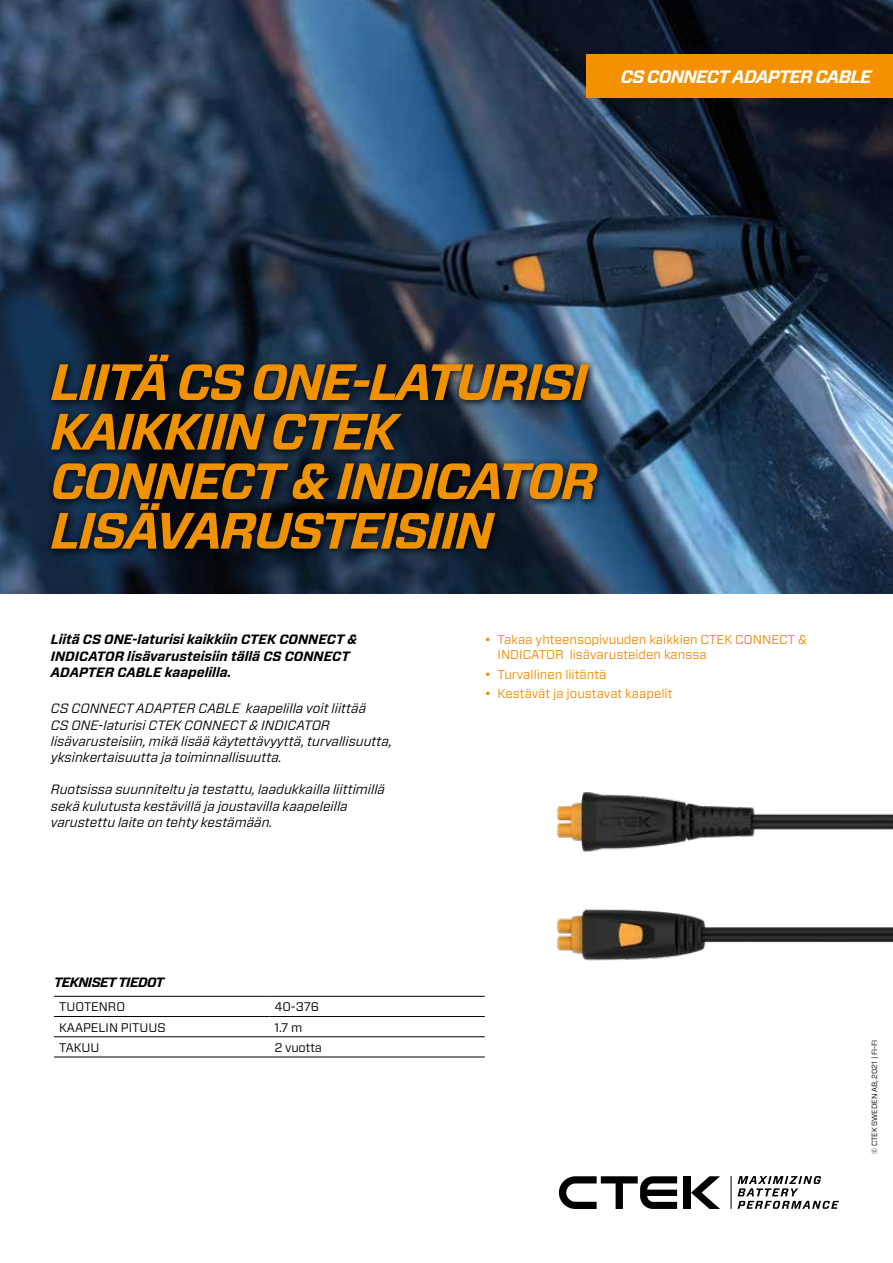
<style>
.page{position:relative;width:893px;height:1263px;background:#fff}
.page>*{position:absolute;margin:0;border:0;box-sizing:border-box;transform-origin:0 0}
.t1{font:italic 700 51px/49.5px "Forza";letter-spacing:-.04em;color:#f09200}
.t2{font:italic 700 18px "Forza";letter-spacing:-.04em;color:#fff}
.t3{font:italic 13.5px/16.2px "Forza";color:#000}
.t4{font:italic 700 13.5px/16.2px "Forza";color:#000}
.t5{font:italic 700 13.5px "Forza";letter-spacing:-.04em;color:#000}
.t6{font:12.75px/15.3px "Forza";color:#f18a00}
.t7{font:12.45px "Forza";color:#000}
.t8{font:7.5px "Forza";color:#000}
</style>
<div class="page">
<div style="left:684px;top:1176px;width:7px;height:33px;background:#000"></div>
<svg style="left:691px;top:1176px;width:29px;height:33px"></svg>
<svg style="left:559px;top:1176px;width:118px;height:33px"></svg>
<svg style="left:738px;top:1176px;width:101px;height:33px"></svg>
<hr style="left:731px;top:1176px;width:1px;height:33px;background:#000">
<img style="left:0;top:0;width:893px;height:593px">
<img style="left:458px;top:792px;width:435px;height:265px">
<svg style="left:45px;top:348px;width:561px;height:210px;background:#121f2f"></svg>
<div style="left:587px;top:54px;width:306px;height:43px;background:#f39100"></div>
<hr style="left:54px;top:996px;width:215px;height:1px;background:#000">
<hr style="left:269px;top:996px;width:216px;height:1px;background:#000">
<hr style="left:54px;top:1016px;width:215px;height:1px;background:#000">
<hr style="left:269px;top:1016px;width:216px;height:1px;background:#000">
<hr style="left:54px;top:1036px;width:215px;height:1px;background:#000">
<hr style="left:269px;top:1036px;width:216px;height:1px;background:#000">
<hr style="left:54px;top:1057px;width:215px;height:1px;background:#000">
<hr style="left:269px;top:1057px;width:216px;height:1px;background:#000">
<h2 class="t2" style="left:621px;top:64px;width:252px">CS CONNECT ADAPTER CABLE</h2>
<h1 class="t1" style="left:51px;top:358px;width:548px">LIITÄ CS ONE-LATURISI<br>KAIKKIIN CTEK<br>CONNECT &amp; INDICATOR<br>LISÄVARUSTEISIIN</h1>
<p class="t4" style="left:51px;top:632px;width:308px">Liitä CS ONE-laturisi kaikkiin CTEK CONNECT &amp;<br>INDICATOR lisävarusteisiin tällä CS CONNECT<br>ADAPTER CABLE kaapelilla.</p>
<p class="t3" style="left:51px;top:700px;width:343px">CS CONNECT ADAPTER CABLE kaapelilla voit liittää<br>CS ONE-laturisi CTEK CONNECT &amp; INDICATOR lisävarusteisiin, mikä lisää käytettävyyttä, turvallisuutta, yksinkertaisuutta ja toiminnallisuutta.</p>
<p class="t3" style="left:51px;top:781px;width:336px">Ruotsissa suunniteltu ja testattu, laadukkailla liittimillä sekä kulutusta kestävillä ja joustavilla kaapeleilla varustettu laite on tehty kestämään.</p>
<p class="t5" style="left:54px;top:973px;width:112px">TEKNISET TIEDOT</p>
<p class="t7" style="left:59px;top:998px;width:68px">TUOTENRO</p>
<p class="t7" style="left:274px;top:998px;width:46px">40-376</p>
<p class="t7" style="left:59px;top:1019px;width:108px">KAAPELIN PITUUS</p>
<p class="t7" style="left:274px;top:1019px;width:29px">1.7 m</p>
<p class="t7" style="left:59px;top:1039px;width:42px">TAKUU</p>
<p class="t7" style="left:274px;top:1039px;width:49px">2 vuotta</p>
<p class="t6" style="left:497px;top:631px;width:311px;text-indent:-13px">• Takaa yhteensopivuuden kaikkien CTEK CONNECT &amp;<br>INDICATOR lisävarusteiden kanssa</p>
<p class="t6" style="left:485px;top:666px;width:123px">• Turvallinen liitäntä</p>
<p class="t6" style="left:485px;top:686px;width:189px">• Kestävät ja joustavat kaapelit</p>
<p class="t8" style="left:870px;top:1153px;width:116px;rotate:-90deg">© CTEK SWEDEN AB, 2021 | FI-FI</p>
</div>
